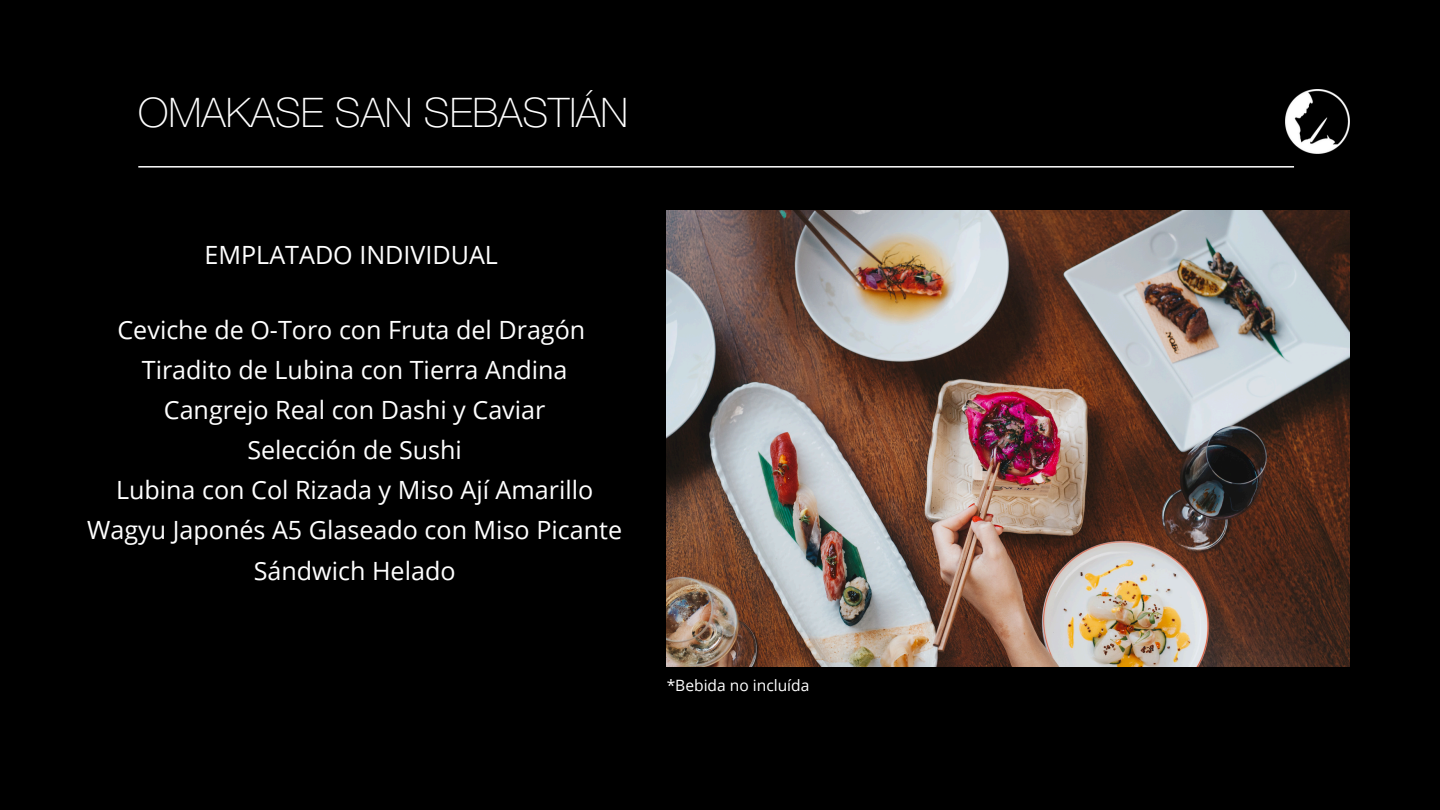
<style>
.page{position:relative;width:1440px;height:810px;background:#000}
.page>*{position:absolute;margin:0;border:0;box-sizing:border-box;transform-origin:0 0}
.t1{font:100 40.8px "Helvetica Neue";color:#fff}
.t2{font:25.1px "Open Sans";color:#fff}
.t3{font:15.6px "Open Sans";color:#fff}
</style>
<div class="page">
<hr style="left:138px;top:166px;width:1156px;height:2px;background:#fff">
<img style="left:1286px;top:90px;width:64px;height:63px">
<img style="left:667px;top:211px;width:683px;height:455px">
<h2 class="t1" style="left:138px;top:98px;width:491px">OMAKASE SAN SEBASTIÁN</h2>
<p class="t2" style="left:205px;top:237px;width:295px">EMPLATADO INDIVIDUAL</p>
<p class="t2" style="left:117px;top:312px;width:469px">Ceviche de O-Toro con Fruta del Dragón</p>
<p class="t2" style="left:142px;top:352px;width:427px">Tiradito de Lubina con Tierra Andina</p>
<p class="t2" style="left:164px;top:392px;width:383px">Cangrejo Real con Dashi y Caviar</p>
<p class="t2" style="left:247px;top:432px;width:216px">Selección de Sushi</p>
<p class="t2" style="left:116px;top:472px;width:479px">Lubina con Col Rizada y Miso Ají Amarillo</p>
<p class="t2" style="left:87px;top:513px;width:536px">Wagyu Japonés A5 Glaseado con Miso Picante</p>
<p class="t2" style="left:254px;top:553px;width:203px">Sándwich Helado</p>
<p class="t3" style="left:667px;top:675px;width:144px">*Bebida no incluída</p>
</div>
